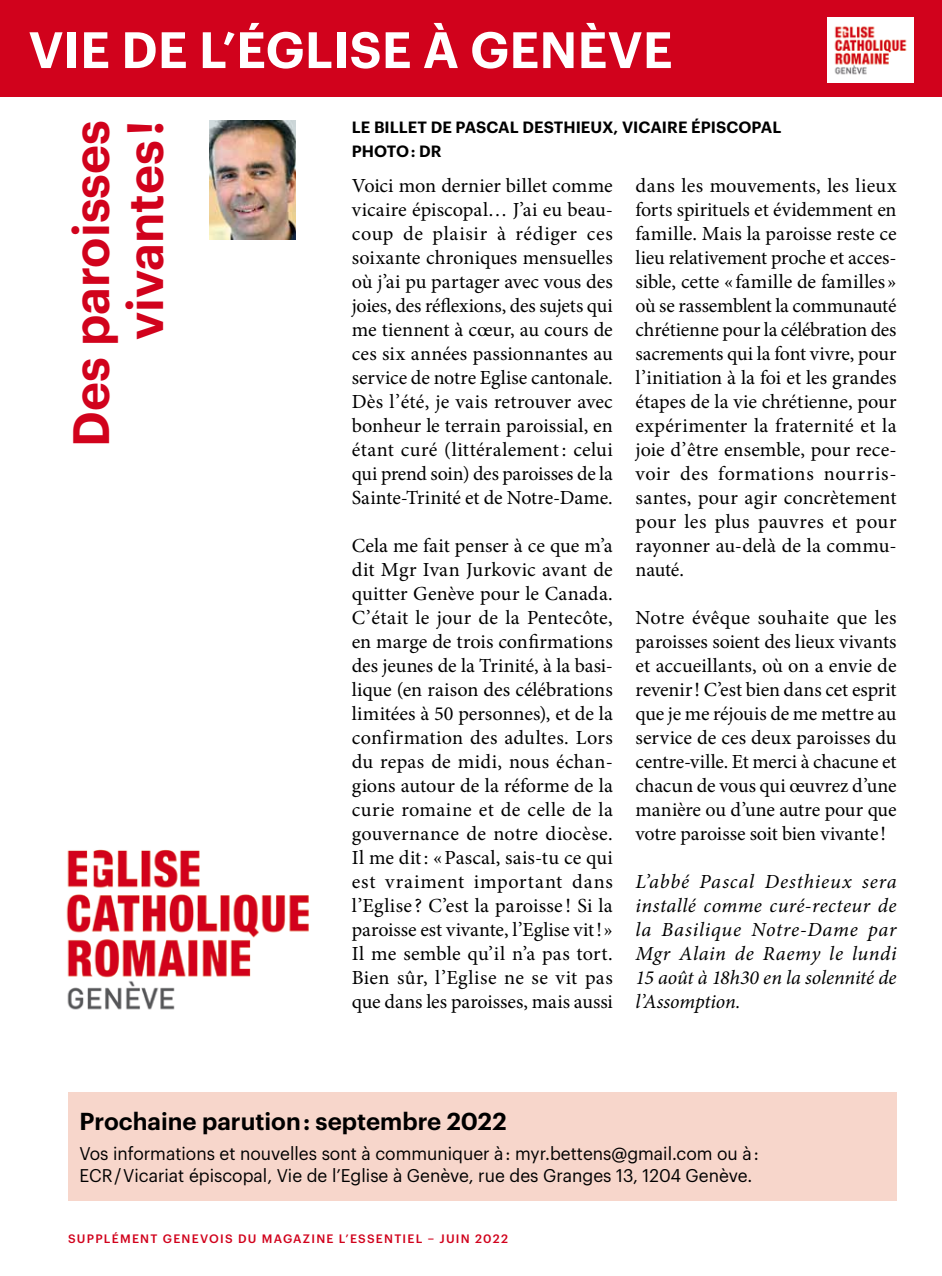
<style>
.page{position:relative;width:942px;height:1276px;background:#fff}
.page>*{position:absolute;margin:0;border:0;box-sizing:border-box;transform-origin:0 0}
.t1{font:600 50px/54px "Graphik";color:#d1021c;text-align:right}
.t2{font:600 50px "Graphik";letter-spacing:.005em;color:#fff}
.t3{font:600 24px "Graphik";color:#000}
.t4{font:20px/24px "Minion Pro";color:#000;text-align:justify}
.t5{font:italic 20px/24px "Minion Pro";color:#000;text-align:justify}
.t6{font:18px/22px "Graphik";color:#000;scale:.96 1}
.t7{font:600 16px/24px "Graphik";letter-spacing:.005em;color:#000}
.t8{font:500 12px "Graphik";letter-spacing:.105em;color:#d1021c}
</style>
<div class="page">
<div style="left:0;top:0;width:941px;height:96px;background:#d1021c"></div>
<img style="left:827px;top:18px;width:86px;height:64px">
<img style="left:66px;top:849px;width:243px;height:161px">
<img style="left:210px;top:120px;width:85px;height:120px">
<div style="left:68px;top:1091px;width:828px;height:109px;background:#f7d6cb"></div>
<h1 class="t2" style="left:28px;top:12px;width:645px">VIE DE L’ÉGLISE À GENÈVE</h1>
<h1 class="t1" style="left:60px;top:447px;width:328px;rotate:-90deg">Des paroisses vivantes !</h1>
<p class="t7" style="left:352px;top:114px;width:431px">LE BILLET DE PASCAL DESTHIEUX, VICAIRE ÉPISCOPAL<br>PHOTO : DR</p>
<p class="t4" style="left:351px;top:174px;width:262px">Voici mon dernier billet comme vicaire épiscopal… J’ai eu beau&shy;coup de plaisir à rédiger ces soixante chroniques mensuelles où j’ai pu partager avec vous des joies, des réflexions, des sujets qui me tiennent à cœur, au cours de ces six années passionnantes au service de notre Eglise cantonale.<br>Dès l’été, je vais retrouver avec bonheur le terrain paroissial, en étant curé (littéralement: celui qui prend soin) des paroisses de la Sainte-Trinité et de Notre-Dame.</p>
<p class="t4" style="left:351px;top:534px;width:262px">Cela me fait penser à ce que m’a dit Mgr Ivan Jurkovic avant de quitter Genève pour le Canada.<br>C’était le jour de la Pentecôte, en marge de trois confirmations des jeunes de la Trinité, à la basi&shy;lique (en raison des célébrations limitées à 50 personnes), et de la confirmation des adultes. Lors du repas de midi, nous échan&shy;gions autour de la réforme de la curie romaine et de celle de la gouvernance de notre diocèse.<br>Il me dit: «Pascal, sais-tu ce qui est vraiment important dans l’Eglise ? C’est la paroisse ! Si la paroisse est vivante, l’Eglise vit!» Il me semble qu’il n’a pas tort.<br>Bien sûr, l’Eglise ne se vit pas que dans les paroisses, mais aussi</p>
<p class="t4" style="left:635px;top:174px;width:262px">dans les mouvements, les lieux forts spirituels et évidemment en famille. Mais la paroisse reste ce lieu relativement proche et acces&shy;sible, cette «famille de familles» où se rassemblent la communauté chrétienne pour la célébration des sacrements qui la font vivre, pour l’initiation à la foi et les grandes étapes de la vie chrétienne, pour expérimenter la fraternité et la joie d’être ensemble, pour rece&shy;voir des formations nourris&shy;santes, pour agir concrètement pour les plus pauvres et pour rayonner au-delà de la commu&shy;nauté.</p>
<p class="t4" style="left:635px;top:606px;width:262px">Notre évêque souhaite que les paroisses soient des lieux vivants et accueillants, où on a envie de revenir! C’est bien dans cet esprit que je me réjouis de me mettre au service de ces deux paroisses du centre-ville. Et merci à chacune et chacun de vous qui œuvrez d’une manière ou d’une autre pour que votre paroisse soit bien vivante!</p>
<p class="t5" style="left:635px;top:870px;width:262px">L’abbé Pascal Desthieux sera installé comme curé-recteur de la Basilique Notre-Dame par Mgr Alain de Raemy le lundi 15 août à 18h30 en la solennité de l’Assomption.</p>
<p class="t3" style="left:79px;top:1102px;width:428px">Prochaine parution : septembre 2022</p>
<p class="t6" style="left:79px;top:1141px;width:708px">Vos informations et nouvelles sont à communiquer à : myr.bettens@gmail.com ou à :<br>ECR / Vicariat épiscopal, Vie de l’Eglise à Genève, rue des Granges 13, 1204 Genève.</p>
<p class="t8" style="left:68px;top:1229px;width:441px">SUPPLÉMENT GENEVOIS DU MAGAZINE L’ESSENTIEL – JUIN 2022</p>
</div>
